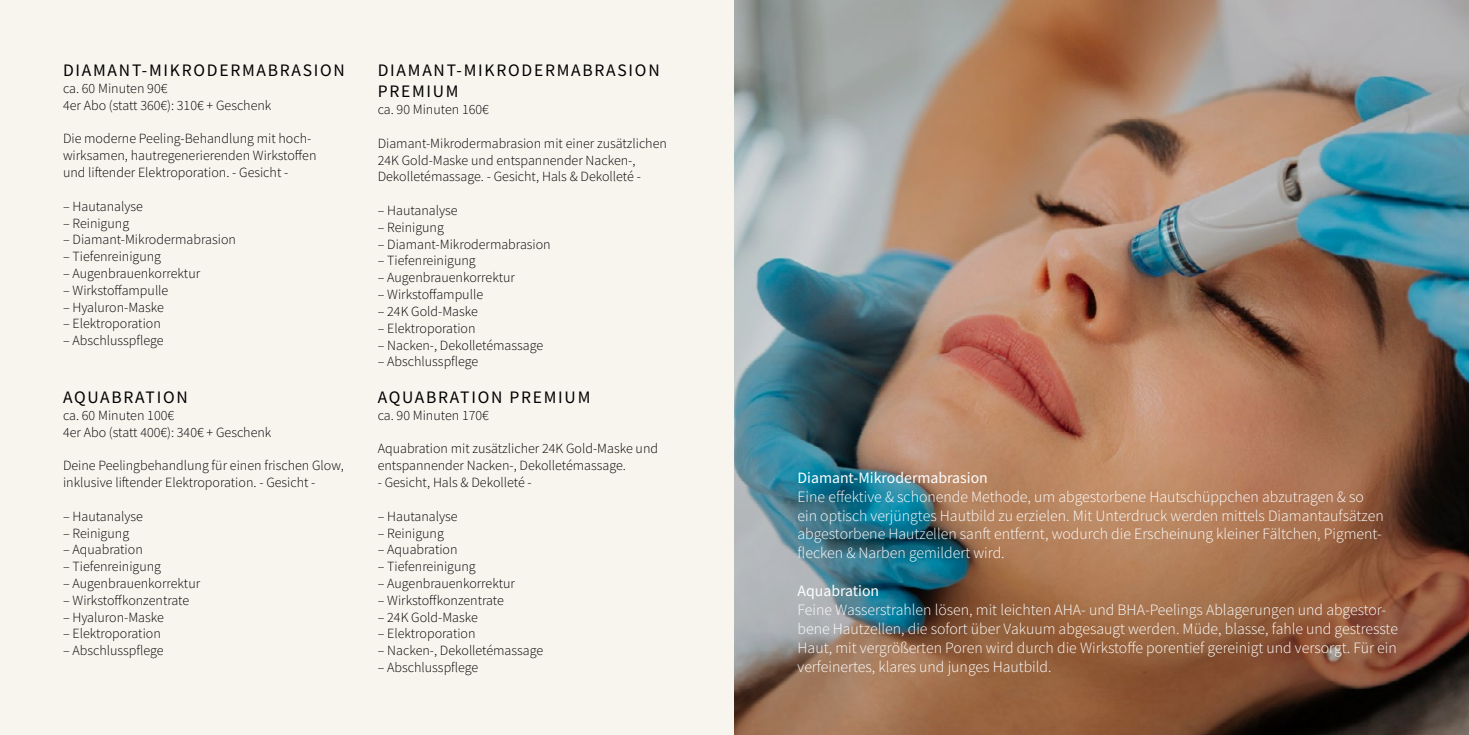
<style>
.page{position:relative;width:1469px;height:735px;background:#fff}
.page>*{position:absolute;margin:0;border:0;box-sizing:border-box;transform-origin:0 0}
.t1{font:17.5px/21px "Source Sans Pro";letter-spacing:.1em;color:#000}
.t2{font:300 15.75px/18.9px "Source Sans Pro";color:#fff}
.t3{font:15.75px "Source Sans Pro";color:#fff}
.t4{font:300 14px/16.8px "Source Sans Pro";color:#000}
</style>
<div class="page">
<div style="left:0;top:0;width:1468px;height:734px;background:#f8f5ef"></div>
<img style="left:734px;top:0;width:734px;height:734px">
<p class="t1" style="left:63px;top:60px;width:283px">DIAMANT-MIKRODERMABRASION</p>
<p class="t4" style="left:63px;top:80px;width:210px">ca. 60 Minuten 90€<br>4er Abo (statt 360€): 310€ + Geschenk</p>
<p class="t4" style="left:63px;top:130px;width:255px">Die moderne Peeling-Behandlung mit hoch&shy;wirksamen, hautregenerierenden Wirkstoffen und liftender Elektroporation. - Gesicht -</p>
<p class="t4" style="left:63px;top:197px;width:81px">– Hautanalyse</p>
<p class="t4" style="left:63px;top:214px;width:68px">– Reinigung</p>
<p class="t4" style="left:63px;top:231px;width:174px">– Diamant-Mikrodermabrasion</p>
<p class="t4" style="left:63px;top:248px;width:99px">– Tiefenreinigung</p>
<p class="t4" style="left:63px;top:265px;width:139px">– Augenbrauenkorrektur</p>
<p class="t4" style="left:63px;top:281px;width:107px">– Wirkstoffampulle</p>
<p class="t4" style="left:63px;top:298px;width:102px">– Hyaluron-Maske</p>
<p class="t4" style="left:63px;top:315px;width:99px">– Elektroporation</p>
<p class="t4" style="left:63px;top:332px;width:102px">– Abschlusspflege</p>
<p class="t1" style="left:63px;top:386px;width:126px">AQUABRATION</p>
<p class="t4" style="left:63px;top:406px;width:210px">ca. 60 Minuten 100€<br>4er Abo (statt 400€): 340€ + Geschenk</p>
<p class="t4" style="left:63px;top:457px;width:282px">Deine Peelingbehandlung für einen frischen Glow, inklusive liftender Elektroporation. - Gesicht -</p>
<p class="t4" style="left:63px;top:507px;width:81px">– Hautanalyse</p>
<p class="t4" style="left:63px;top:524px;width:68px">– Reinigung</p>
<p class="t4" style="left:63px;top:541px;width:81px">– Aquabration</p>
<p class="t4" style="left:63px;top:557px;width:99px">– Tiefenreinigung</p>
<p class="t4" style="left:63px;top:574px;width:139px">– Augenbrauenkorrektur</p>
<p class="t4" style="left:63px;top:591px;width:128px">– Wirkstoffkonzentrate</p>
<p class="t4" style="left:63px;top:608px;width:102px">– Hyaluron-Maske</p>
<p class="t4" style="left:63px;top:625px;width:99px">– Elektroporation</p>
<p class="t4" style="left:63px;top:641px;width:102px">– Abschlusspflege</p>
<p class="t1" style="left:378px;top:60px;width:283px">DIAMANT-MIKRODERMABRASION<br>PREMIUM</p>
<p class="t4" style="left:378px;top:101px;width:113px">ca. 90 Minuten 160€</p>
<p class="t4" style="left:378px;top:134px;width:291px">Diamant-Mikrodermabrasion mit einer zusätzlichen<br>24K Gold-Maske und entspannender Nacken-,<br>Dekolletémassage. - Gesicht, Hals &amp; Dekolleté -</p>
<p class="t4" style="left:378px;top:202px;width:81px">– Hautanalyse</p>
<p class="t4" style="left:378px;top:218px;width:68px">– Reinigung</p>
<p class="t4" style="left:378px;top:235px;width:174px">– Diamant-Mikrodermabrasion</p>
<p class="t4" style="left:378px;top:252px;width:99px">– Tiefenreinigung</p>
<p class="t4" style="left:378px;top:269px;width:139px">– Augenbrauenkorrektur</p>
<p class="t4" style="left:378px;top:286px;width:107px">– Wirkstoffampulle</p>
<p class="t4" style="left:378px;top:302px;width:102px">– 24K Gold-Maske</p>
<p class="t4" style="left:378px;top:319px;width:99px">– Elektroporation</p>
<p class="t4" style="left:378px;top:336px;width:167px">– Nacken-, Dekolletémassage</p>
<p class="t4" style="left:378px;top:353px;width:102px">– Abschlusspflege</p>
<p class="t1" style="left:378px;top:386px;width:214px">AQUABRATION PREMIUM</p>
<p class="t4" style="left:378px;top:406px;width:113px">ca. 90 Minuten 170€</p>
<p class="t4" style="left:378px;top:440px;width:282px">Aquabration mit zusätzlicher 24K Gold-Maske und entspannender Nacken-, Dekolletémassage.</p>
<p class="t4" style="left:378px;top:473px;width:155px">- Gesicht, Hals &amp; Dekolleté -</p>
<p class="t4" style="left:378px;top:507px;width:81px">– Hautanalyse</p>
<p class="t4" style="left:378px;top:524px;width:68px">– Reinigung</p>
<p class="t4" style="left:378px;top:541px;width:81px">– Aquabration</p>
<p class="t4" style="left:378px;top:557px;width:99px">– Tiefenreinigung</p>
<p class="t4" style="left:378px;top:574px;width:139px">– Augenbrauenkorrektur</p>
<p class="t4" style="left:378px;top:591px;width:128px">– Wirkstoffkonzentrate</p>
<p class="t4" style="left:378px;top:608px;width:102px">– 24K Gold-Maske</p>
<p class="t4" style="left:378px;top:625px;width:99px">– Elektroporation</p>
<p class="t4" style="left:378px;top:641px;width:167px">– Nacken-, Dekolletémassage</p>
<p class="t4" style="left:378px;top:658px;width:102px">– Abschlusspflege</p>
<p class="t3" style="left:797px;top:467px;width:192px">Diamant-Mikrodermabrasion</p>
<p class="t2" style="left:797px;top:486px;width:587px">Eine effektive &amp; schonende Methode, um abgestorbene Hautschüppchen abzutragen &amp; so ein optisch verjüngtes Hautbild zu erzielen. Mit Unterdruck werden mittels Diamantaufsätzen abgestorbene Hautzellen sanft entfernt, wodurch die Erscheinung kleiner Fältchen, Pigment&shy;flecken &amp; Narben gemildert wird.</p>
<p class="t3" style="left:797px;top:580px;width:83px">Aquabration</p>
<p class="t2" style="left:797px;top:600px;width:602px">Feine Wasserstrahlen lösen, mit leichten AHA- und BHA-Peelings Ablagerungen und abgestor&shy;bene Hautzellen, die sofort über Vakuum abgesaugt werden. Müde, blasse, fahle und gestresste Haut, mit vergrößerten Poren wird durch die Wirkstoffe porentief gereinigt und versorgt. Für ein verfeinertes, klares und junges Hautbild.</p>
</div>
